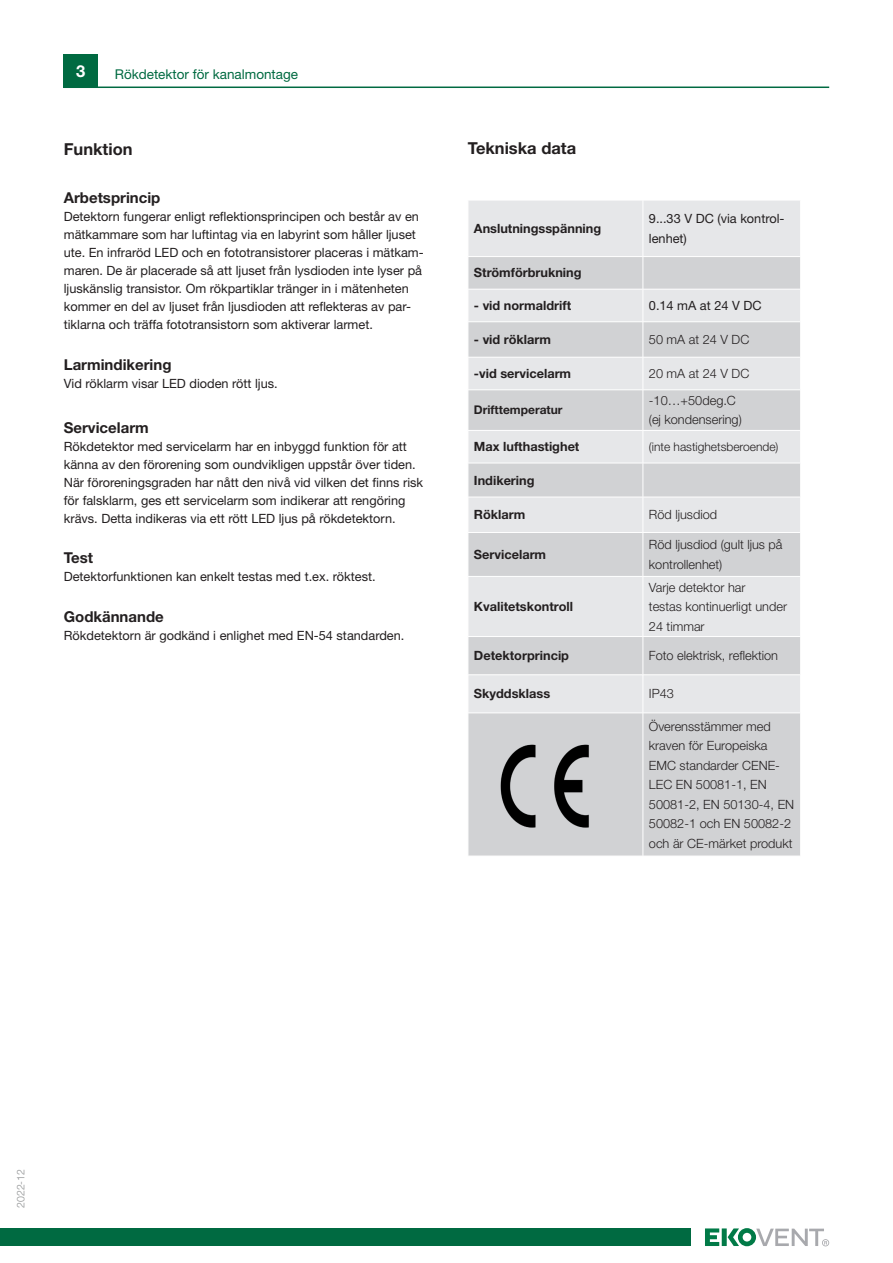
<style>
.page{position:relative;width:893px;height:1263px;background:#fff}
.page>*{position:absolute;margin:0;border:0;box-sizing:border-box;transform-origin:0 0}
._03_RUBRIK{font:700 16.5px "Helvetica Neue LT Std";color:#231f20}
._06_Tabell_RUBRIK_St{font:700 16.5px "Helvetica Neue LT Std";color:#fff}
._03_RUBRIK-2{font:700 15px "Helvetica Neue LT Std";color:#231f20}
._02_Huvud_RUBRIK{font:13.5px "Helvetica Neue LT Std";color:#006a41}
._03_RUBRIK-3{font:12.75px/18px "Helvetica Neue LT Std";color:#231f20}
._41_Tabell_Ställdon{font:300 12.75px/19.5px "Helvetica Neue LT Std";color:#231f20}
._41_Tabell_Ställdon-2{font:700 12.75px "Helvetica Neue LT Std";color:#231f20}
._41_Tabell_Ställdon-3{font:12.75px/19.5px "Helvetica Neue LT Std";color:#231f20}
._41_Tabell_Ställdon-4{font:300 12px "Helvetica Neue LT Std";color:#231f20}
._41_Tabell_Ställdon-5{font:700 12px "Helvetica Neue LT Std";color:#231f20}
.t1{font:300 10.5px "Helvetica Neue LT Std";color:#8e9091}
</style>
<div class="page">
<div style="left:64px;top:54px;width:34px;height:33px;background:#006a41"></div>
<hr style="left:64px;top:87px;width:765px;height:1px;background:#006a41">
<div style="left:0;top:1228px;width:691px;height:18px;background:#006a41"></div>
<svg style="left:705px;top:1228px;width:14px;height:18px"></svg>
<div style="left:722px;top:1228px;width:5px;height:18px;background:#017a47"></div>
<svg style="left:728px;top:1228px;width:101px;height:18px"></svg>
<div style="left:469px;top:201px;width:331px;height:55px;background:#e6e7e9"></div>
<svg style="left:469px;top:257px;width:331px;height:599px;background:#d9dadc"></svg>
<hr style="left:643px;top:200px;width:1px;height:56px;background:#fff">
<hr style="left:643px;top:257px;width:1px;height:32px;background:#fff">
<hr style="left:468px;top:289px;width:175px;height:1px;background:#fff">
<hr style="left:643px;top:289px;width:158px;height:1px;background:#fff">
<hr style="left:643px;top:289px;width:1px;height:33px;background:#fff">
<hr style="left:468px;top:321px;width:175px;height:1px;background:#fff">
<hr style="left:643px;top:321px;width:158px;height:1px;background:#fff">
<hr style="left:643px;top:322px;width:1px;height:35px;background:#fff">
<hr style="left:468px;top:357px;width:175px;height:1px;background:#fff">
<hr style="left:643px;top:357px;width:158px;height:1px;background:#fff">
<hr style="left:643px;top:357px;width:1px;height:33px;background:#fff">
<hr style="left:468px;top:390px;width:175px;height:1px;background:#fff">
<hr style="left:643px;top:390px;width:158px;height:1px;background:#fff">
<hr style="left:643px;top:390px;width:1px;height:40px;background:#fff">
<hr style="left:468px;top:430px;width:175px;height:1px;background:#fff">
<hr style="left:643px;top:430px;width:158px;height:1px;background:#fff">
<hr style="left:643px;top:431px;width:1px;height:32px;background:#fff">
<hr style="left:468px;top:463px;width:175px;height:1px;background:#fff">
<hr style="left:643px;top:463px;width:158px;height:1px;background:#fff">
<hr style="left:643px;top:463px;width:1px;height:34px;background:#fff">
<hr style="left:468px;top:497px;width:175px;height:1px;background:#fff">
<hr style="left:643px;top:497px;width:158px;height:1px;background:#fff">
<hr style="left:643px;top:497px;width:1px;height:35px;background:#fff">
<hr style="left:468px;top:532px;width:175px;height:1px;background:#fff">
<hr style="left:643px;top:532px;width:158px;height:1px;background:#fff">
<hr style="left:643px;top:533px;width:1px;height:43px;background:#fff">
<hr style="left:468px;top:576px;width:175px;height:1px;background:#fff">
<hr style="left:643px;top:576px;width:158px;height:1px;background:#fff">
<hr style="left:643px;top:577px;width:1px;height:59px;background:#fff">
<hr style="left:468px;top:636px;width:175px;height:1px;background:#fff">
<hr style="left:643px;top:636px;width:158px;height:1px;background:#fff">
<hr style="left:643px;top:637px;width:1px;height:38px;background:#fff">
<hr style="left:468px;top:674px;width:175px;height:1px;background:#fff">
<hr style="left:643px;top:674px;width:158px;height:1px;background:#fff">
<hr style="left:643px;top:675px;width:1px;height:38px;background:#fff">
<hr style="left:468px;top:713px;width:175px;height:1px;background:#fff">
<hr style="left:643px;top:713px;width:158px;height:1px;background:#fff">
<hr style="left:643px;top:713px;width:1px;height:143px;background:#fff">
<img style="left:489px;top:732px;width:124px;height:116px">
<p class="_06_Tabell_RUBRIK_St" style="left:76px;top:61px;width:11px">3</p>
<p class="_02_Huvud_RUBRIK" style="left:115px;top:66px;width:185px">Rökdetektor för kanalmontage</p>
<p class="_03_RUBRIK" style="left:64px;top:139px;width:70px">Funktion</p>
<p class="_03_RUBRIK-2" style="left:64px;top:188px;width:98px">Arbetsprincip</p>
<p class="_03_RUBRIK-3" style="left:64px;top:207px;width:361px">Detektorn fungerar enligt reflektionsprincipen och består av en mätkammare som har luftintag via en labyrint som håller ljuset ute. En infraröd LED och en fototransistorer placeras i mätkam&shy;maren. De är placerade så att ljuset från lysdioden inte lyser på</p>
<p class="_03_RUBRIK-3" style="left:64px;top:279px;width:349px">ljuskänslig transistor. Om rökpartiklar tränger in i mätenheten kommer en del av ljuset från ljusdioden att reflekteras av par&shy;tiklarna och träffa fototransistorn som aktiverar larmet.</p>
<p class="_03_RUBRIK-2" style="left:64px;top:355px;width:109px">Larmindikering</p>
<p class="_03_RUBRIK-3" style="left:64px;top:374px;width:215px">Vid röklarm visar LED dioden rött ljus.</p>
<p class="_03_RUBRIK-2" style="left:64px;top:418px;width:86px">Servicelarm</p>
<p class="_03_RUBRIK-3" style="left:64px;top:437px;width:353px">Rökdetektor med servicelarm har en inbyggd funktion för att känna av den förorening som oundvikligen uppstår över tiden.</p>
<p class="_03_RUBRIK-3" style="left:64px;top:473px;width:361px">När föroreningsgraden har nått den nivå vid vilken det finns risk för falsklarm, ges ett servicelarm som indikerar att rengöring krävs. Detta indikeras via ett rött LED ljus på rökdetektorn.</p>
<p class="_03_RUBRIK-2" style="left:64px;top:548px;width:31px">Test</p>
<p class="_03_RUBRIK-3" style="left:64px;top:567px;width:313px">Detektorfunktionen kan enkelt testas med t.ex. röktest.</p>
<p class="_03_RUBRIK-2" style="left:64px;top:607px;width:102px">Godkännande</p>
<p class="_03_RUBRIK-3" style="left:64px;top:626px;width:342px">Rökdetektorn är godkänd i enlighet med EN-54 standarden.</p>
<p class="_03_RUBRIK" style="left:468px;top:138px;width:110px">Tekniska data</p>
<p class="_41_Tabell_Ställdon-2" style="left:474px;top:220px;width:129px">Anslutningsspänning</p>
<p class="_41_Tabell_Ställdon-3" style="left:649px;top:209px;width:137px">9...33 V DC (via kontrol&shy;lenhet)</p>
<p class="_41_Tabell_Ställdon-2" style="left:474px;top:265px;width:109px">Strömförbrukning</p>
<p class="_41_Tabell_Ställdon-2" style="left:474px;top:298px;width:99px">- vid normaldrift</p>
<p class="_41_Tabell_Ställdon-3" style="left:649px;top:296px;width:114px">0.14 mA at 24 V DC</p>
<p class="_41_Tabell_Ställdon-2" style="left:474px;top:332px;width:78px">- vid röklarm</p>
<p class="_41_Tabell_Ställdon" style="left:649px;top:329px;width:102px">50 mA at 24 V DC</p>
<p class="_41_Tabell_Ställdon-2" style="left:474px;top:366px;width:99px">-vid servicelarm</p>
<p class="_41_Tabell_Ställdon" style="left:649px;top:363px;width:102px">20 mA at 24 V DC</p>
<p class="_41_Tabell_Ställdon-5" style="left:474px;top:403px;width:90px">Drifttemperatur</p>
<p class="_41_Tabell_Ställdon" style="left:649px;top:390px;width:89px">-10…+50deg.C</p>
<p class="_41_Tabell_Ställdon" style="left:649px;top:410px;width:94px">(ej kondensering)</p>
<p class="_41_Tabell_Ställdon-2" style="left:474px;top:439px;width:107px">Max lufthastighet</p>
<p class="_41_Tabell_Ställdon-4" style="left:649px;top:439px;width:131px">(inte hastighetsberoende)</p>
<p class="_41_Tabell_Ställdon-2" style="left:474px;top:472px;width:62px">Indikering</p>
<p class="_41_Tabell_Ställdon-2" style="left:474px;top:507px;width:53px">Röklarm</p>
<p class="_41_Tabell_Ställdon" style="left:649px;top:505px;width:70px">Röd ljusdiod</p>
<p class="_41_Tabell_Ställdon-2" style="left:474px;top:547px;width:74px">Servicelarm</p>
<p class="_41_Tabell_Ställdon" style="left:649px;top:535px;width:135px">Röd ljusdiod (gult ljus på kontrollenhet)</p>
<p class="_41_Tabell_Ställdon-2" style="left:474px;top:599px;width:101px">Kvalitetskontroll</p>
<p class="_41_Tabell_Ställdon" style="left:649px;top:577px;width:98px">Varje detektor har</p>
<p class="_41_Tabell_Ställdon" style="left:649px;top:596px;width:140px">testas kontinuerligt under</p>
<p class="_41_Tabell_Ställdon" style="left:649px;top:616px;width:57px">24 timmar</p>
<p class="_41_Tabell_Ställdon-2" style="left:474px;top:648px;width:97px">Detektorprincip</p>
<p class="_41_Tabell_Ställdon" style="left:649px;top:646px;width:131px">Foto elektrisk, reflektion</p>
<p class="_41_Tabell_Ställdon-2" style="left:474px;top:686px;width:78px">Skyddsklass</p>
<p class="_41_Tabell_Ställdon" style="left:649px;top:684px;width:27px">IP43</p>
<p class="_41_Tabell_Ställdon" style="left:649px;top:716px;width:147px">Överensstämmer med kraven för Europeiska<br>EMC standarder CENE-<br>LEC EN 50081-1, EN<br>50081-2, EN 50130-4, EN<br>50082-1 och EN 50082-2 och är CE-märket produkt</p>
<p class="t1" style="left:14px;top:1208px;width:40px;rotate:-90deg">2022-12</p>
</div>
